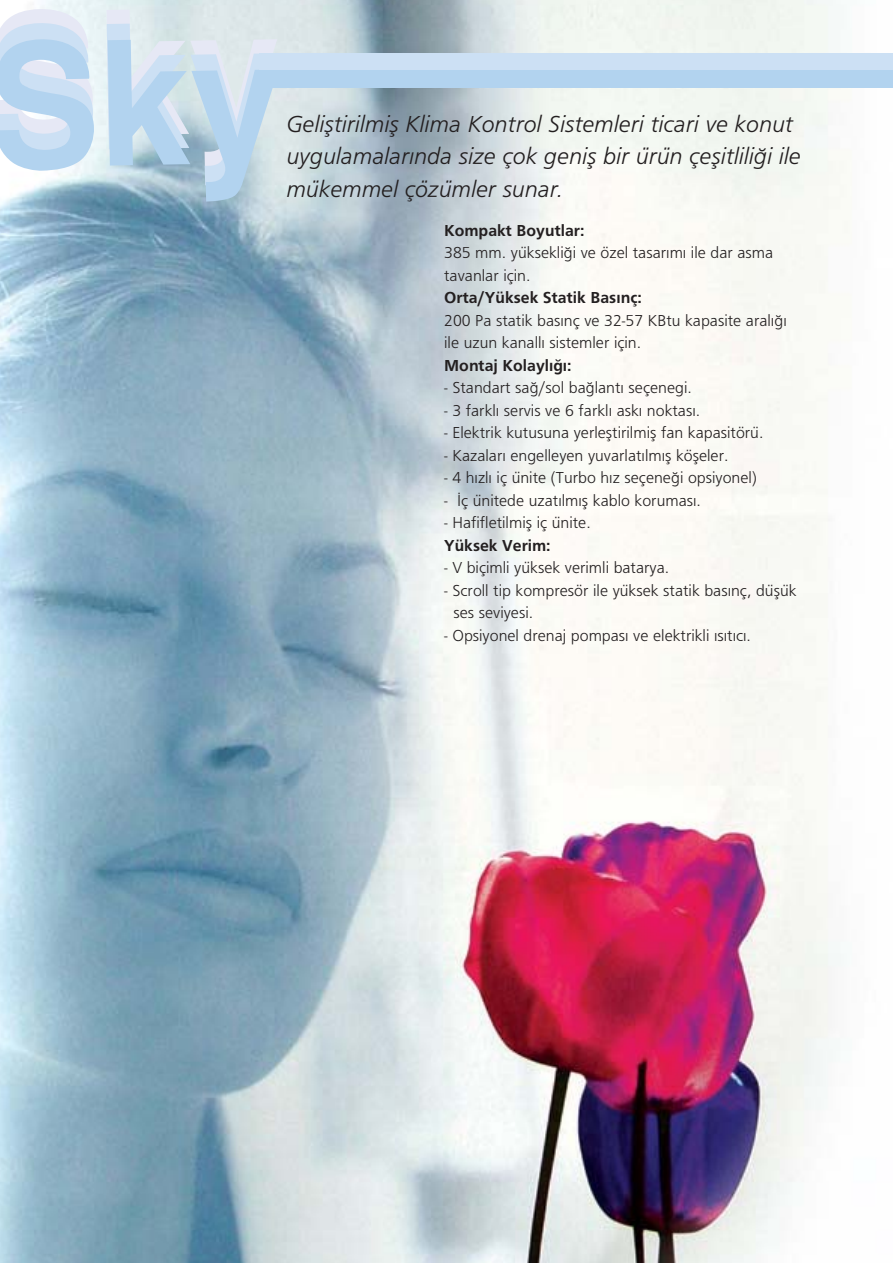
<style>
.page{position:relative;width:893px;height:1263px;background:#fff}
.page>*{position:absolute;margin:0;border:0;box-sizing:border-box;transform-origin:0 0}
.t1{font:171.9px "Helvetica Turk B";color:#e6e8f5;scale:.96 1}
.t2{font:italic 300 24px/32.4px "Frutiger Sans";color:#231f20}
.t3{font:300 16.5px/22.5px "Frutiger Sans";color:#231f20}
.t4{font:700 16.5px "Frutiger Sans";color:#231f20}
.s1{color:#b2d3ef}
</style>
<div class="page">
<img style="left:0;top:0;width:893px;height:1263px">
<div style="left:259px;top:53px;width:633px;height:18px;background:#cce0f4"></div>
<div style="left:259px;top:70px;width:633px;height:18px;background:#b2d3ef"></div>
<h1 class="t1" style="left:-13px;top:15px;width:307px;rotate:-1deg">S<span class="s1">S</span>ky<span class="s1">ky</span></h1>
<h2 class="t2" style="left:286px;top:110px;width:516px">Gelifltirilmifl Klima Kontrol Sistemleri ticari ve konut uygulamalar›nda size çok genifl bir ürün çeflitlili¤i ile mükemmel çözümler sunar.</h2>
<p class="t4" style="left:444px;top:225px;width:142px">Kompakt Boyutlar:</p>
<p class="t3" style="left:444px;top:243px;width:330px">385 mm. yüksekli¤i ve özel tasar›m› ile dar asma tavanlar için.</p>
<p class="t4" style="left:444px;top:292px;width:199px">Orta/Yüksek Statik Bas›nç:</p>
<p class="t3" style="left:444px;top:311px;width:344px">200 Pa statik bas›nç ve 32-57 KBtu kapasite aral›¤› ile uzun kanall› sistemler için.</p>
<p class="t4" style="left:444px;top:360px;width:129px">Montaj Kolayl›¤›:</p>
<p class="t3" style="left:444px;top:378px;width:249px">- Standart sa¤/sol ba¤lant› seçenegi.</p>
<p class="t3" style="left:444px;top:401px;width:257px">- 3 farkl› servis ve 6 farkl› ask› noktas›.</p>
<p class="t3" style="left:444px;top:423px;width:321px">- Elektrik kutusuna yerlefltirilmifl fan kapasitörü.</p>
<p class="t3" style="left:444px;top:446px;width:286px">- Kazalar› engelleyen yuvarlat›lm›fl köfleler.</p>
<p class="t3" style="left:444px;top:468px;width:314px">- 4 h›zl› iç ünite (Turbo h›z seçene¤i opsiyonel)</p>
<p class="t3" style="left:444px;top:491px;width:258px">- ‹ç ünitede uzat›lm›fl kablo korumas›.</p>
<p class="t3" style="left:444px;top:513px;width:148px">- Hafifletilmifl iç ünite.</p>
<p class="t4" style="left:444px;top:540px;width:108px">Yüksek Verim:</p>
<p class="t3" style="left:444px;top:558px;width:226px">- V biçimli yüksek verimli batarya.</p>
<p class="t3" style="left:453px;top:581px;width:345px;text-indent:-9px">- Scroll tip kompresör ile yüksek statik bas›nç, düflük ses seviyesi.</p>
<p class="t3" style="left:444px;top:626px;width:308px">- Opsiyonel drenaj pompas› ve elektrikli ›s›t›c›.</p>
</div>
